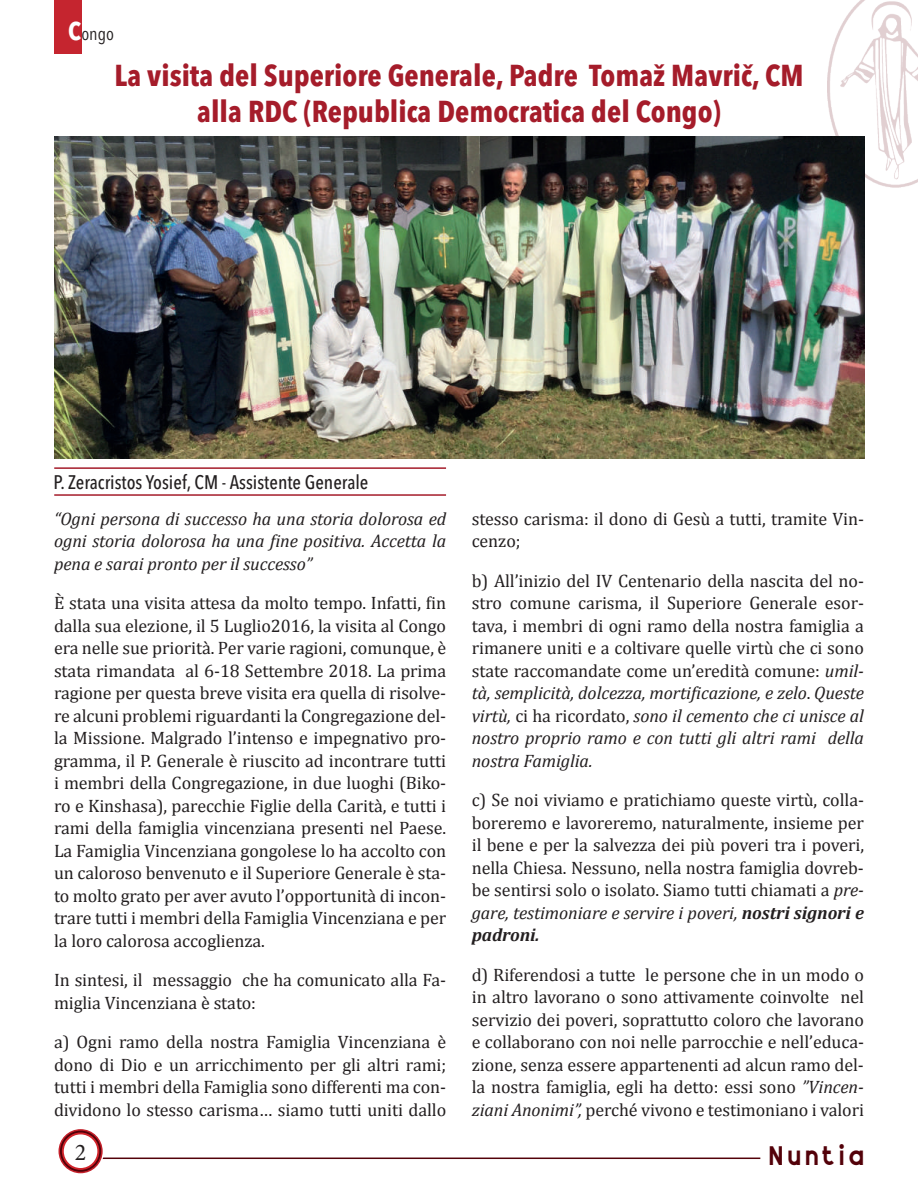
<style>
.page{position:relative;width:918px;height:1188px;background:#fff}
.page>*{position:absolute;margin:0;border:0;box-sizing:border-box;transform-origin:0 0}
.t1{font:700 condensed 30px/36px "Avenir Next LT Pro";color:#a51c2a;text-align:center}
.t2{font:26.7px "Stout Deco";letter-spacing:.185em;color:#530109;scale:.91 1}
.t3{font:24px "Minion Pro";color:#231f20}
.t4{font:500 condensed 19.5px "Avenir Next LT Pro";color:#231f20}
.t5{font:18px/22.5px "Cambria";letter-spacing:-.005em;color:#231f20;text-align:justify}
.t6{font:italic 18px/22.5px "Cambria";letter-spacing:-.005em;color:#231f20;text-align:justify}
.t7{font:condensed 18px "Avenir Next LT Pro";color:#231f20}
.s1{font-weight:700;font-size:25.5px;color:#fff}
.s2{font-style:italic}
.s3{font-weight:700;font-style:italic}
</style>
<div class="page">
<hr style="left:89px;top:1158px;width:671px;height:1px;background:#530109">
<div style="left:54px;top:0;width:27px;height:54px;background:#c4202a"></div>
<svg style="left:57px;top:1128px;width:47px;height:47px"></svg>
<svg style="left:59px;top:1130px;width:43px;height:43px"></svg>
<div style="left:59px;top:1129px;width:44px;height:44px;border:2px solid #c4202a;border-radius:50%"></div>
<svg style="left:62px;top:1133px;width:37px;height:37px"></svg>
<div style="left:64px;top:1134px;width:33px;height:34px;background:#fff;border-radius:50%"></div>
<img style="left:828px;top:0;width:90px;height:188px">
<img style="left:54px;top:137px;width:810px;height:321px">
<hr style="left:54px;top:494px;width:392px;height:2px;background:#a51c2a">
<hr style="left:54px;top:467px;width:392px;height:2px;background:#a51c2a">
<p class="t7" style="left:68px;top:23px;width:47px"><span class="s1">C</span>ongo</p>
<h1 class="t1" style="left:115px;top:58px;width:690px">La visita del Superiore Generale, Padre Tomaž Mavrič, CM alla RDC (Republica Democratica del Congo)</h1>
<p class="t4" style="left:54px;top:470px;width:316px">P. Zeracristos Yosief, CM - Assistente Generale</p>
<p class="t6" style="left:54px;top:507px;width:394px">“Ogni persona di successo ha una storia dolorosa ed ogni storia dolorosa ha una fine positiva. Accetta la pena e sarai pronto per il successo”</p>
<p class="t5" style="left:54px;top:592px;width:394px">È stata una visita attesa da molto tempo. Infatti, fin dalla sua elezione, il 5 Luglio2016, la visita al Congo era nelle sue priorità. Per varie ragioni, comunque, è stata rimandata al 6-18 Settembre 2018. La prima ragione per questa breve visita era quella di risolve&shy;re alcuni problemi riguardanti la Congregazione del&shy;la Missione. Malgrado l’intenso e impegnativo pro&shy;gramma, il P. Generale è riuscito ad incontrare tutti i membri della Congregazione, in due luoghi (Biko&shy;ro e Kinshasa), parecchie Figlie della Carità, e tutti i rami della famiglia vincenziana presenti nel Paese.<br>La Famiglia Vincenziana gongolese lo ha accolto con un caloroso benvenuto e il Superiore Generale è sta&shy;to molto grato per aver avuto l’opportunità di incon&shy;trare tutti i membri della Famiglia Vincenziana e per la loro calorosa accoglienza.</p>
<p class="t5" style="left:54px;top:969px;width:394px">In sintesi, il messaggio che ha comunicato alla Fa&shy;miglia Vincenziana è stato:</p>
<p class="t5" style="left:54px;top:1031px;width:394px">a) Ogni ramo della nostra Famiglia Vincenziana è dono di Dio e un arricchimento per gli altri rami; tutti i membri della Famiglia sono differenti ma con&shy;dividono lo stesso carisma… siamo tutti uniti dallo</p>
<p class="t5" style="left:472px;top:507px;width:394px">stesso carisma: il dono di Gesù a tutti, tramite Vin&shy;cenzo;</p>
<p class="t5" style="left:472px;top:569px;width:394px">b) All’inizio del IV Centenario della nascita del no&shy;stro comune carisma, il Superiore Generale esor&shy;tava, i membri di ogni ramo della nostra famiglia a rimanere uniti e a coltivare quelle virtù che ci sono state raccomandate come un’eredità comune: <span class="s2">umil&shy;tà, semplicità, dolcezza, mortificazione, e zelo</span>. <span class="s2">Queste virtù,</span> ci ha ricordato, <span class="s2">sono il cemento che ci unisce al nostro proprio ramo e con tutti gli altri rami della nostra Famiglia.</span></p>
<p class="t5" style="left:472px;top:789px;width:394px">c) Se noi viviamo e pratichiamo queste virtù, colla&shy;boreremo e lavoreremo, naturalmente, insieme per il bene e per la salvezza dei più poveri tra i poveri, nella Chiesa. Nessuno, nella nostra famiglia dovreb&shy;be sentirsi solo o isolato. Siamo tutti chiamati a <span class="s2">pre&shy;gare, testimoniare e servire i poveri,</span> <span class="s3">nostri signori e padroni.</span></p>
<p class="t5" style="left:472px;top:963px;width:394px">d) Riferendosi a tutte le persone che in un modo o in altro lavorano o sono attivamente coinvolte nel servizio dei poveri, soprattutto coloro che lavorano e collaborano con noi nelle parrocchie e nell’educa&shy;zione, senza essere appartenenti ad alcun ramo del&shy;la nostra famiglia, egli ha detto: essi sono <span class="s2">”Vincen&shy;ziani Anonimi”,</span> perché vivono e testimoniano i valori</p>
<h3 class="t3" style="left:75px;top:1136px;width:13px">2</h3>
<h2 class="t2" style="left:770px;top:1139px;width:106px">Nuntia</h2>
</div>
